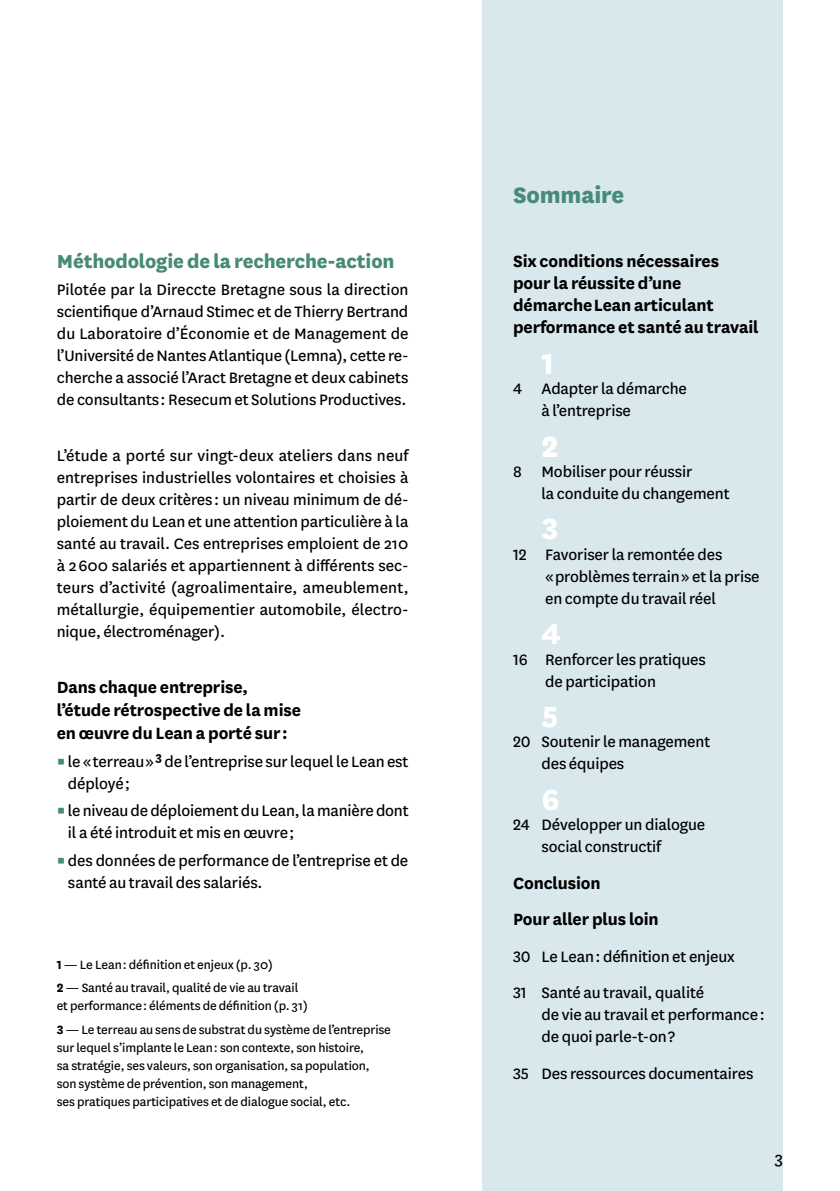
<style>
.page{position:relative;width:840px;height:1191px;background:#fff}
.page>*{position:absolute;margin:0;border:0;box-sizing:border-box;transform-origin:0 0}
.t1{font:800 34px "National";color:#fff}
.t2{font:800 26px "National";letter-spacing:-.005em;color:#478a77}
.t3{font:800 22px "National";letter-spacing:-.005em;color:#478a77}
.t4{font:700 19px/22px "National";letter-spacing:-.005em;color:#000}
.t5{font:19px "National";color:#000}
.t6{font:17.6px/22px "National";letter-spacing:-.005em;color:#000}
.t7{font:14px/18px "National";letter-spacing:-.005em;color:#000}
.s1{color:#478a77}
.s2{font-weight:700}
</style>
<div class="page">
<div style="left:482px;top:0;width:300px;height:1191px;background:#d8e8ec"></div>
<p class="t3" style="left:57px;top:245px;width:339px">Méthodologie de la recherche-action</p>
<p class="t6" style="left:57px;top:278px;width:353px;text-align:justify">Pilotée par la Direccte Bretagne sous la direction scientifique d’Arnaud Stimec et de Thierry Bertrand du Laboratoire d’Économie et de Management de l’Université de Nantes Atlantique (Lemna), cette re&shy;cherche a associé l’Aract Bretagne et deux cabinets de consultants : Resecum et Solutions Productives.</p>
<p class="t6" style="left:57px;top:443px;width:353px;text-align:justify">L’étude a porté sur vingt-deux ateliers dans neuf entreprises industrielles volontaires et choisies à partir de deux critères : un niveau minimum de dé&shy;ploiement du Lean et une attention particulière à la santé au travail. Ces entreprises emploient de 210 à 2 600 salariés et appartiennent à différents sec&shy;teurs d’activité (agroalimentaire, ameublement, métallurgie, équipementier automobile, électro&shy;nique, électroménager).</p>
<p class="t4" style="left:57px;top:674px;width:246px;line-height:23px">Dans chaque entreprise, l’étude rétrospective de la mise en œuvre du Lean a porté sur :</p>
<p class="t6" style="left:68px;top:749px;width:342px;text-indent:-11px"><span class="s1">▪</span> le « terreau » <sup>3</sup> de l’entreprise sur lequel le Lean est déployé ;</p>
<p class="t6" style="left:68px;top:799px;width:342px;text-indent:-11px"><span class="s1">▪</span> le niveau de déploiement du Lean, la manière dont il a été introduit et mis en œuvre ;</p>
<p class="t6" style="left:68px;top:849px;width:342px;text-indent:-11px"><span class="s1">▪</span> des données de performance de l’entreprise et de santé au travail des salariés.</p>
<p class="t7" style="left:57px;top:951px;width:243px;line-height:23.6px"><span class="s2">1</span> — Le Lean : définition et enjeux (p. 30)<br><span class="s2">2</span> — Santé au travail, qualité de vie au travail</p>
<p class="t7" style="left:57px;top:993px;width:335px;line-height:23.6px">et performance : éléments de définition (p. 31)<br><span class="s2">3</span> — Le terreau au sens de substrat du système de l’entreprise</p>
<p class="t7" style="left:57px;top:1038px;width:314px">sur lequel s’implante le Lean : son contexte, son histoire, sa stratégie, ses valeurs, son organisation, sa population, son système de prévention, son management,<br>ses pratiques participatives et de dialogue social, etc.</p>
<h2 class="t2" style="left:513px;top:176px;width:113px">Sommaire</h2>
<p class="t4" style="left:513px;top:249px;width:247px">Six conditions nécessaires pour la réussite d’une démarche Lean articulant performance et santé au travail</p>
<h1 class="t1" style="left:541px;top:339px;width:14px">1</h1>
<p class="t6" style="left:541px;top:377px;width:147px;text-indent:-28px">4 Adapter la démarche à l’entreprise</p>
<h1 class="t1" style="left:541px;top:421px;width:19px">2</h1>
<p class="t6" style="left:541px;top:459px;width:189px;text-indent:-28px">8 Mobiliser pour réussir<br>la conduite du changement</p>
<h1 class="t1" style="left:541px;top:504px;width:18px">3</h1>
<p class="t6" style="left:545px;top:542px;width:216px;text-indent:-32px">12 Favoriser la remontée des<br>« problèmes terrain » et la prise en compte du travail réel</p>
<h1 class="t1" style="left:541px;top:609px;width:21px">4</h1>
<p class="t6" style="left:545px;top:647px;width:162px;text-indent:-32px">16 Renforcer les pratiques de participation</p>
<h1 class="t1" style="left:541px;top:692px;width:19px">5</h1>
<p class="t6" style="left:541px;top:730px;width:170px;text-indent:-28px">20 Soutenir le management des équipes</p>
<h1 class="t1" style="left:541px;top:775px;width:20px">6</h1>
<p class="t6" style="left:541px;top:813px;width:165px;text-indent:-28px">24 Développer un dialogue social constructif</p>
<p class="t4" style="left:513px;top:863px;width:147px;line-height:36.6px">Conclusion<br>Pour aller plus loin</p>
<p class="t6" style="left:513px;top:937px;width:223px;line-height:36.6px">30 Le Lean : définition et enjeux<br>31 Santé au travail, qualité</p>
<p class="t6" style="left:541px;top:1003px;width:225px">de vie au travail et performance : de quoi parle-t-on ?</p>
<p class="t6" style="left:512px;top:1061px;width:242px">35 Des ressources documentaires</p>
<p class="t5" style="left:774px;top:1145px;width:10px">3</p>
</div>
